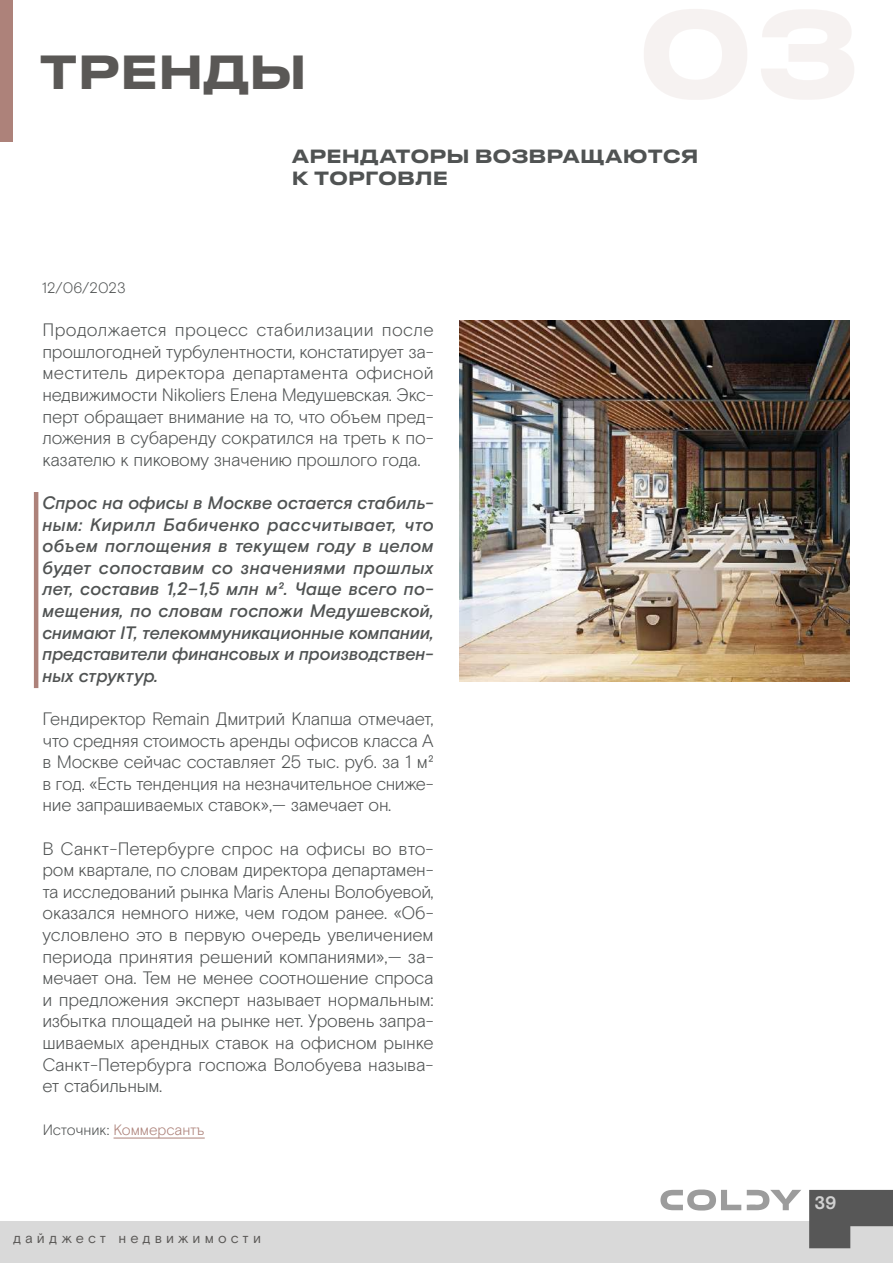
<style>
.page{position:relative;width:893px;height:1263px;background:#fff}
.page>*{position:absolute;margin:0;border:0;box-sizing:border-box;transform-origin:0 0}
.t1{font:500 45px "Druk Text Wide Cy";letter-spacing:-.01em;color:#5a5856}
.t2{font:300 18px/21.6px "Basis Grotesque Pro";letter-spacing:-.015em;color:#505353;text-align:justify}
.t3{font:italic 500 18px/21.6px "Basis Grotesque Pro";letter-spacing:-.01em;color:#505353;text-align:justify}
.t4{font:500 18px/21.6px "Druk Text Wide Cy";letter-spacing:-.005em;color:#505353}
.t5{font:700 18px "Basis Grotesque Pro";color:#d1d1d1}
.t6{font:300 15px "Basis Grotesque Pro";letter-spacing:-.005em;color:#ad827a}
.t7{font:300 15px "Basis Grotesque Pro";color:#505353}
.t8{font:14.25px "Basis Grotesque Pro";letter-spacing:.28em;color:#5a5856}
.s1{color:#505353}
</style>
<div class="page">
<div style="left:0;top:1222px;width:893px;height:41px;background:#d9d9d9"></div>
<svg style="left:660px;top:1189px;width:81px;height:21px"></svg>
<svg style="left:747px;top:1190px;width:54px;height:20px"></svg>
<svg style="left:809px;top:1190px;width:84px;height:58px"></svg>
<div style="left:0;top:0;width:13px;height:142px;background:#ad827a"></div>
<hr style="left:34px;top:492px;width:4px;height:196px;background:#ad827a">
<hr style="left:114px;top:1138px;width:91px;height:1px;background:#ad827a">
<img style="left:459px;top:320px;width:391px;height:361px">
<h1 class="t1" style="left:39px;top:33px;width:269px">ТРЕНДЫ</h1>
<p class="t7" style="left:42px;top:279px;width:85px">12/06/2023</p>
<p class="t4" style="left:292px;top:144px;width:408px">АРЕНДАТОРЫ ВОЗВРАЩАЮТСЯ<br>К ТОРГОВЛЕ</p>
<p class="t2" style="left:43px;top:319px;width:393px">Продолжается процесс стабилизации после прошлогодней турбулентности, констатирует за&shy;меститель директора департамента офисной недвижимости Nikoliers Елена Медушевская. Экс&shy;перт обращает внимание на то, что объем пред&shy;ложения в субаренду сократился на треть к по&shy;казателю к пиковому значению прошлого года.</p>
<p class="t3" style="left:43px;top:492px;width:393px">Спрос на офисы в Москве остается стабиль&shy;ным: Кирилл Бабиченко рассчитывает, что объем поглощения в текущем году в целом будет сопоставим со значениями прошлых лет, составив 1,2–1,5 млн м². Чаще всего по&shy;мещения, по словам госпожи Медушевской, снимают IT, телекоммуникационные компании, представители финансовых и производствен&shy;ных структур.</p>
<p class="t2" style="left:43px;top:708px;width:393px">Гендиректор Remain Дмитрий Клапша отмечает, что средняя стоимость аренды офисов класса А в Москве сейчас составляет 25 тыс. руб. за 1 м² в год. «Есть тенденция на незначительное сниже&shy;ние запрашиваемых ставок»,— замечает он.</p>
<p class="t2" style="left:43px;top:838px;width:393px">В Санкт-Петербурге спрос на офисы во вто&shy;ром квартале, по словам директора департамен&shy;та исследований рынка Maris Алены Волобуевой, оказался немного ниже, чем годом ранее. «Об&shy;условлено это в первую очередь увеличением периода принятия решений компаниями»,— за&shy;мечает она. Тем не менее соотношение спроса и предложения эксперт называет нормальным: избытка площадей на рынке нет. Уровень запра&shy;шиваемых арендных ставок на офисном рынке Санкт-Петербурга госпожа Волобуева называ&shy;ет стабильным.</p>
<p class="t6" style="left:43px;top:1121px;width:163px"><span class="s1">Источник:</span> Коммерсантъ</p>
<p class="t8" style="left:13px;top:1230px;width:250px">дайджест недвижимости</p>
<p class="t5" style="left:814px;top:1192px;width:24px">39</p>
</div>
